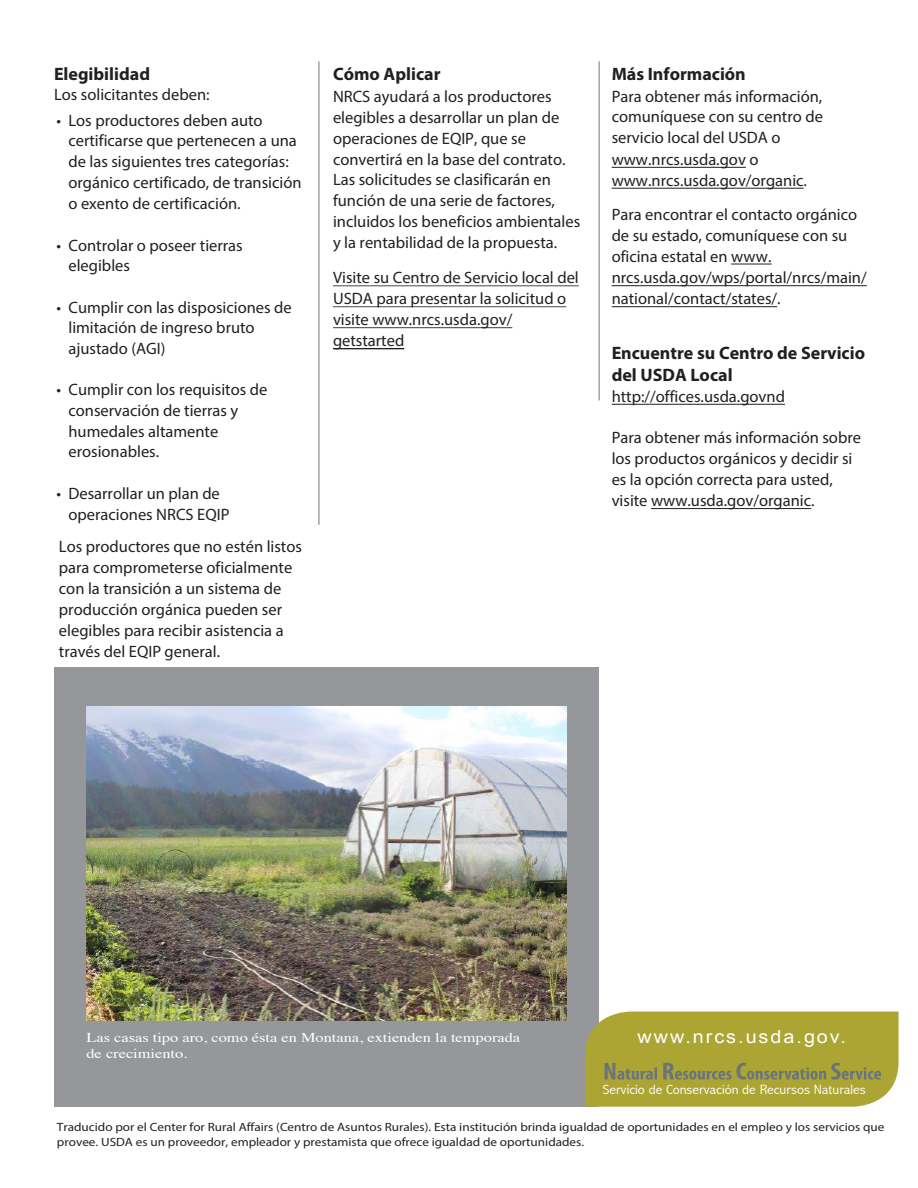
<style>
.page{position:relative;width:918px;height:1188px;background:#fff}
.page>*{position:absolute;margin:0;border:0;box-sizing:border-box;transform-origin:0 0}
.Subhead_1{font:700 18px/22.5px "Myriad Pro";color:#231f20}
.t1{font:18px "Arial";letter-spacing:.1em;color:#fff;scale:1.1 1}
.Body_text{font:700 18px "Myriad Pro";color:#231f20}
.Body_text-2{font:16.5px/21px "Myriad Pro";color:#231f20}
.Subhead_1-2{font:16.5px/21px "Myriad Pro";color:#231f20}
.Caption_2{font:13.5px/16.2px "Times";color:#fff;scale:1.21 1}
.t2{font:300 13.5px "Abadi MT Condensed";color:#fff;scale:1.21 1}
.t3{font:12px/14.4px "Myriad Pro";color:#231f20;scale:1.1 1}
</style>
<div class="page">
<div style="left:54px;top:667px;width:545px;height:440px;background:#95979a"></div>
<img style="left:86px;top:706px;width:480px;height:314px">
<hr style="left:319px;top:61px;width:1px;height:464px;background:#231f20">
<hr style="left:599px;top:61px;width:1px;height:339px;background:#231f20">
<svg style="left:585px;top:1012px;width:314px;height:95px;background:#aaa43c"></svg>
<hr style="left:333px;top:285px;width:246px;height:1px;background:#231f20">
<hr style="left:333px;top:306px;width:233px;height:1px;background:#231f20">
<hr style="left:333px;top:327px;width:179px;height:1px;background:#231f20">
<hr style="left:333px;top:348px;width:71px;height:1px;background:#231f20">
<hr style="left:612px;top:167px;width:134px;height:1px;background:#231f20">
<hr style="left:612px;top:188px;width:192px;height:1px;background:#231f20">
<hr style="left:731px;top:264px;width:41px;height:1px;background:#231f20">
<hr style="left:612px;top:285px;width:255px;height:1px;background:#231f20">
<hr style="left:612px;top:306px;width:165px;height:1px;background:#231f20">
<hr style="left:612px;top:404px;width:173px;height:1px;background:#231f20">
<hr style="left:651px;top:508px;width:160px;height:1px;background:#231f20">
<p class="Subhead_1" style="left:54px;top:62px;width:98px">Elegibilidad</p>
<p class="Subhead_1-2" style="left:54px;top:84px;width:157px">Los solicitantes deben:</p>
<p class="Subhead_1-2" style="left:68px;top:109px;width:235px;text-indent:-12px">• Los productores deben auto certificarse que pertenecen a una de las siguientes tres categorías: orgánico certificado, de transición o exento de certificación.</p>
<p class="Subhead_1-2" style="left:68px;top:235px;width:176px;line-height:20.5px;text-indent:-12px">• Controlar o poseer tierras elegibles</p>
<p class="Subhead_1-2" style="left:68px;top:297px;width:225px;line-height:20.4px;text-indent:-12px">• Cumplir con las disposiciones de limitación de ingreso bruto ajustado (AGI)</p>
<p class="Subhead_1-2" style="left:68px;top:379px;width:200px;text-indent:-12px">• Cumplir con los requisitos de conservación de tierras y humedales altamente erosionables.</p>
<p class="Subhead_1-2" style="left:68px;top:483px;width:162px;line-height:20.5px;text-indent:-12px">• Desarrollar un plan de operaciones NRCS EQIP</p>
<p class="Subhead_1-2" style="left:59px;top:536px;width:245px">Los productores que no estén listos para comprometerse oficialmente con la transición a un sistema de producción orgánica pueden ser elegibles para recibir asistencia a través del EQIP general.</p>
<p class="Body_text" style="left:333px;top:62px;width:109px">Cómo Aplicar</p>
<p class="Body_text-2" style="left:333px;top:85px;width:249px">NRCS ayudará a los productores elegibles a desarrollar un plan de operaciones de EQIP, que se convertirá en la base del contrato.<br>Las solicitudes se clasificarán en función de una serie de factores, incluidos los beneficios ambientales y la rentabilidad de la propuesta.</p>
<p class="Body_text-2" style="left:333px;top:266px;width:247px">Visite su Centro de Servicio local del<br>USDA para presentar la solicitud o visite www.nrcs.usda.gov/ getstarted</p>
<p class="Subhead_1" style="left:612px;top:62px;width:136px">Más Información</p>
<p class="Body_text-2" style="left:612px;top:85px;width:213px">Para obtener más información, comuníquese con su centro de servicio local del USDA o www.nrcs.usda.gov o www.nrcs.usda.gov/organic.</p>
<p class="Body_text-2" style="left:612px;top:203px;width:257px">Para encontrar el contacto orgánico de su estado, comuníquese con su oficina estatal en www. nrcs.usda.gov/wps/portal/nrcs/main/ national/contact/states/.</p>
<p class="Subhead_1" style="left:612px;top:341px;width:255px">Encuentre su Centro de Servicio del USDA Local</p>
<p class="Body_text-2" style="left:612px;top:386px;width:175px">http://offices.usda.govnd</p>
<p class="Body_text-2" style="left:612px;top:427px;width:251px">Para obtener más información sobre los productos orgánicos y decidir si es la opción correcta para usted, visite www.usda.gov/organic.</p>
<p class="Caption_2" style="left:86px;top:1028px;width:360px">Las casas tipo aro, como ésta en Montana, extienden la temporada de crecimiento.</p>
<p class="t1" style="left:638px;top:1025px;width:191px">www.nrcs.usda.gov.</p>
<p class="t2" style="left:603px;top:1082px;width:219px">Servicio de Conservación de Recursos Naturales</p>
<p class="t3" style="left:57px;top:1120px;width:754px">Traducido por el Center for Rural Affairs (Centro de Asuntos Rurales). Esta institución brinda igualdad de oportunidades en el empleo y los servicios que provee. USDA es un proveedor, empleador y prestamista que ofrece igualdad de oportunidades.</p>
</div>
